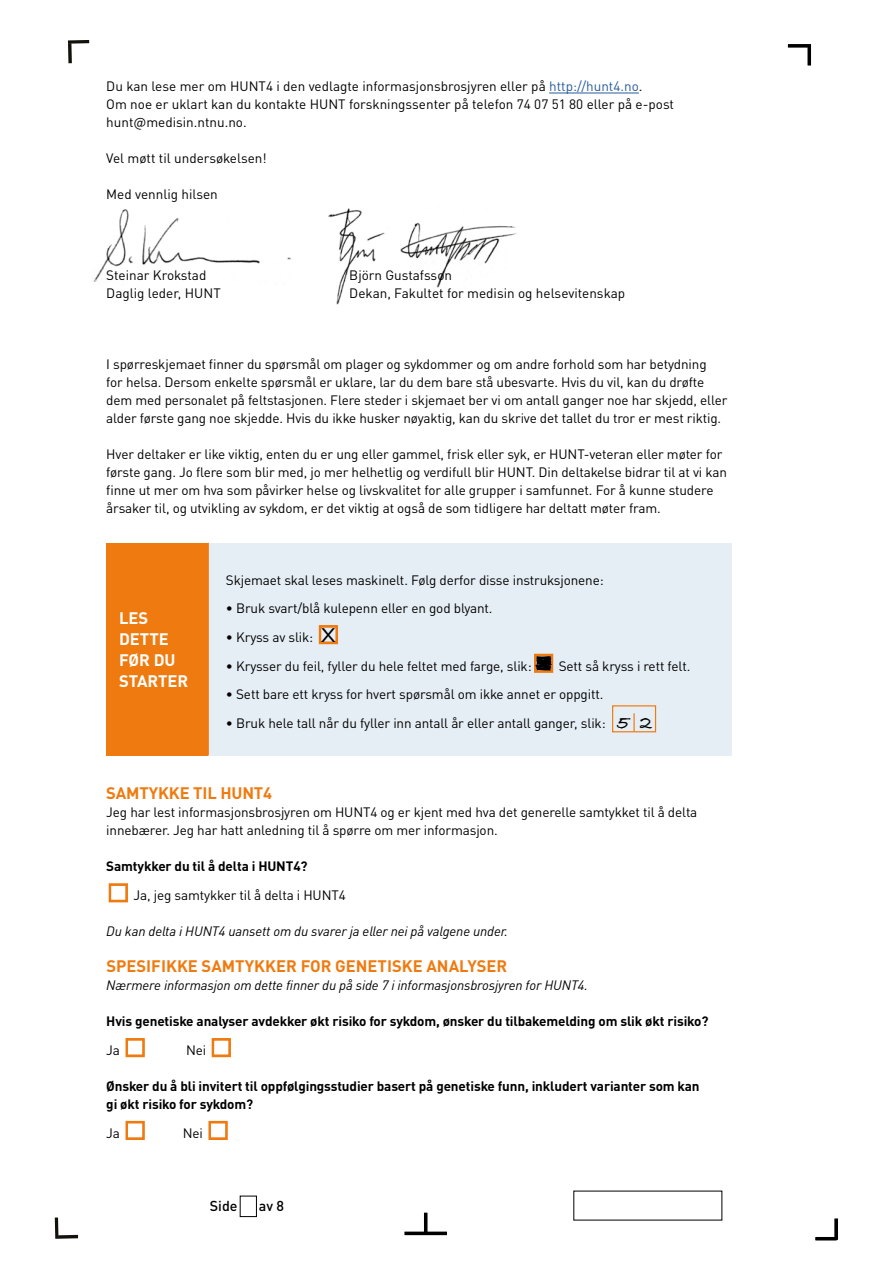
<style>
.page{position:relative;width:893px;height:1263px;background:#fff}
.page>*{position:absolute;margin:0;border:0;box-sizing:border-box;transform-origin:0 0}
.t1{font:700 19.35px "Bradley Hand ITCTT";color:#000}
.t2{font:19.35px "DIN Pro";color:#000;scale:1.41 1}
.t3{font:700 16.5px "DIN Pro";color:#ef7b10}
.t4{font:700 16.5px/21px "DIN Pro";color:#fff}
.t5{font:500 14.25px "DIN Pro";color:#000}
.t6{font:13.5px/18px "DIN Pro";letter-spacing:-.01em;color:#000}
.t7{font:700 13.5px/28.8px "DIN Pro";letter-spacing:-.01em;color:#000}
.t8{font:italic 13.5px "DIN Pro";letter-spacing:-.01em;color:#000}
.s1{color:#275b9b}
.s2{font-family:"MS Gothic";font-size:24px;color:#ef7b10}
.s3{font-weight:700}
.s4{font-weight:400}
.s5{font-family:"MS Gothic";font-weight:400;font-size:24px;color:#ef7b10}
.s6{color:#fff}
</style>
<div class="page">
<svg style="left:788px;top:44px;width:23px;height:22px"></svg>
<svg style="left:404px;top:1213px;width:43px;height:22px"></svg>
<svg style="left:815px;top:1218px;width:23px;height:22px"></svg>
<svg style="left:55px;top:1217px;width:23px;height:22px"></svg>
<svg style="left:68px;top:40px;width:21px;height:23px"></svg>
<div style="left:240px;top:1196px;width:17px;height:21px;border:1px solid #000"></div>
<div style="left:106px;top:543px;width:102px;height:212px;background:#ef7b10"></div>
<div style="left:208px;top:543px;width:523px;height:212px;background:#e6eef5"></div>
<hr style="left:208px;top:543px;width:1px;height:212px;background:#ef7b10">
<svg style="left:108px;top:883px;width:20px;height:20px"></svg>
<svg style="left:125px;top:1038px;width:20px;height:20px"></svg>
<svg style="left:211px;top:1038px;width:20px;height:20px"></svg>
<svg style="left:125px;top:1120px;width:20px;height:20px"></svg>
<svg style="left:208px;top:1120px;width:20px;height:20px"></svg>
<svg style="left:318px;top:625px;width:20px;height:20px"></svg>
<div style="left:612px;top:705px;width:44px;height:27px;border:1px solid #ef7b10"></div>
<svg style="left:633px;top:713px;width:2px;height:18px"></svg>
<svg style="left:534px;top:653px;width:20px;height:20px"></svg>
<img style="left:93px;top:209px;width:197px;height:73px">
<img style="left:328px;top:208px;width:189px;height:97px">
<hr style="left:549px;top:93px;width:90px;height:1px;background:#275b9b">
<p class="t6" style="left:106px;top:76px;width:569px">Du kan lese mer om HUNT4 i den vedlagte informasjonsbrosjyren eller på <span class="s1">http://hunt4.no</span>.<br>Om noe er uklart kan du kontakte HUNT forskningssenter på telefon 74 07 51 80 eller på e-post hunt@medisin.ntnu.no.</p>
<p class="t6" style="left:106px;top:148px;width:162px">Vel møtt til undersøkelsen!</p>
<p class="t6" style="left:106px;top:184px;width:113px">Med vennlig hilsen</p>
<p class="t6" style="left:106px;top:264px;width:102px">Steinar Krokstad</p>
<p class="t6" style="left:349px;top:264px;width:104px">Björn Gustafsson</p>
<p class="t6" style="left:106px;top:282px;width:116px">Daglig leder, HUNT</p>
<p class="t6" style="left:349px;top:282px;width:277px">Dekan, Fakultet for medisin og helsevitenskap</p>
<p class="t6" style="left:106px;top:354px;width:623px">I spørreskjemaet finner du spørsmål om plager og sykdommer og om andre forhold som har betydning<br>for helsa. Dersom enkelte spørsmål er uklare, lar du dem bare stå ubesvarte. Hvis du vil, kan du drøfte dem med personalet på feltstasjonen. Flere steder i skjemaet ber vi om antall ganger noe har skjedd, eller alder første gang noe skjedde. Hvis du ikke husker nøyaktig, kan du skrive det tallet du tror er mest riktig.</p>
<p class="t6" style="left:106px;top:444px;width:622px">Hver deltaker er like viktig, enten du er ung eller gammel, frisk eller syk, er HUNT-veteran eller møter for første gang. Jo flere som blir med, jo mer helhetlig og verdifull blir HUNT. Din deltakelse bidrar til at vi kan finne ut mer om hva som påvirker helse og livskvalitet for alle grupper i samfunnet. For å kunne studere årsaker til, og utvikling av sykdom, er det viktig at også de som tidligere har deltatt møter fram.</p>
<p class="t4" style="left:119px;top:605px;width:71px">LES<br>DETTE<br>FØR DU<br>STARTER</p>
<p class="t6" style="left:226px;top:569px;width:379px">Skjemaet skal leses maskinelt. Følg derfor disse instruksjonene:</p>
<p class="t6" style="left:226px;top:598px;width:268px">• Bruk svart/blå kulepenn eller en god blyant.</p>
<p class="t6" style="left:226px;top:627px;width:116px">• Kryss av slik: <span class="s2">☐</span></p>
<p class="t6" style="left:226px;top:655px;width:466px">• Krysser du feil, fyller du hele feltet med farge, slik:<span class="s2">☐</span> Sett så kryss i rett felt.</p>
<p class="t6" style="left:226px;top:684px;width:379px">• Sett bare ett kryss for hvert spørsmål om ikke annet er oppgitt.</p>
<p class="t6" style="left:226px;top:713px;width:381px">• Bruk hele tall når du fyller inn antall år eller antall ganger, slik:</p>
<h1 class="t2" style="left:321px;top:619px;width:12px">X</h1>
<h1 class="t1" style="left:617px;top:708px;width:37px">5 2</h1>
<p class="t3" style="left:106px;top:780px;width:167px">SAMTYKKE TIL HUNT4</p>
<p class="t6" style="left:106px;top:802px;width:593px">Jeg har lest informasjonsbrosjyren om HUNT4 og er kjent med hva det generelle samtykket til å delta innebærer. Jeg har hatt anledning til å spørre om mer informasjon.</p>
<p class="t6" style="left:106px;top:851px;width:241px;line-height:28.8px"><span class="s3">Samtykker du til å delta i HUNT4?<br></span><span class="s2">☐</span> Ja, jeg samtykker til å delta i HUNT4</p>
<p class="t8" style="left:106px;top:921px;width:403px">Du kan delta i HUNT4 uansett om du svarer ja eller nei på valgene under.</p>
<p class="t3" style="left:106px;top:952px;width:402px">SPESIFIKKE SAMTYKKER FOR GENETISKE ANALYSER</p>
<p class="t8" style="left:106px;top:975px;width:483px">Nærmere informasjon om dette finner du på side 7 i informasjonsbrosjyren for HUNT4.</p>
<p class="t7" style="left:106px;top:1005px;width:604px">Hvis genetiske analyser avdekker økt risiko for sykdom, ønsker du tilbakemelding om slik økt risiko?<br><span class="s4">Ja</span> <span class="s5">☐</span></p>
<p class="t6" style="left:186px;top:1040px;width:49px">Nei <span class="s2">☐</span></p>
<p class="t7" style="left:106px;top:1075px;width:595px;line-height:18px">Ønsker du å bli invitert til oppfølgingsstudier basert på genetiske funn, inkludert varianter som kan gi økt risiko for sykdom?</p>
<p class="t6" style="left:106px;top:1122px;width:42px">Ja <span class="s2">☐</span></p>
<p class="t6" style="left:183px;top:1122px;width:49px">Nei <span class="s2">☐</span></p>
<p class="t5" style="left:210px;top:1194px;width:76px">Side <span class="s6">2</span> av 8</p>
</div>
